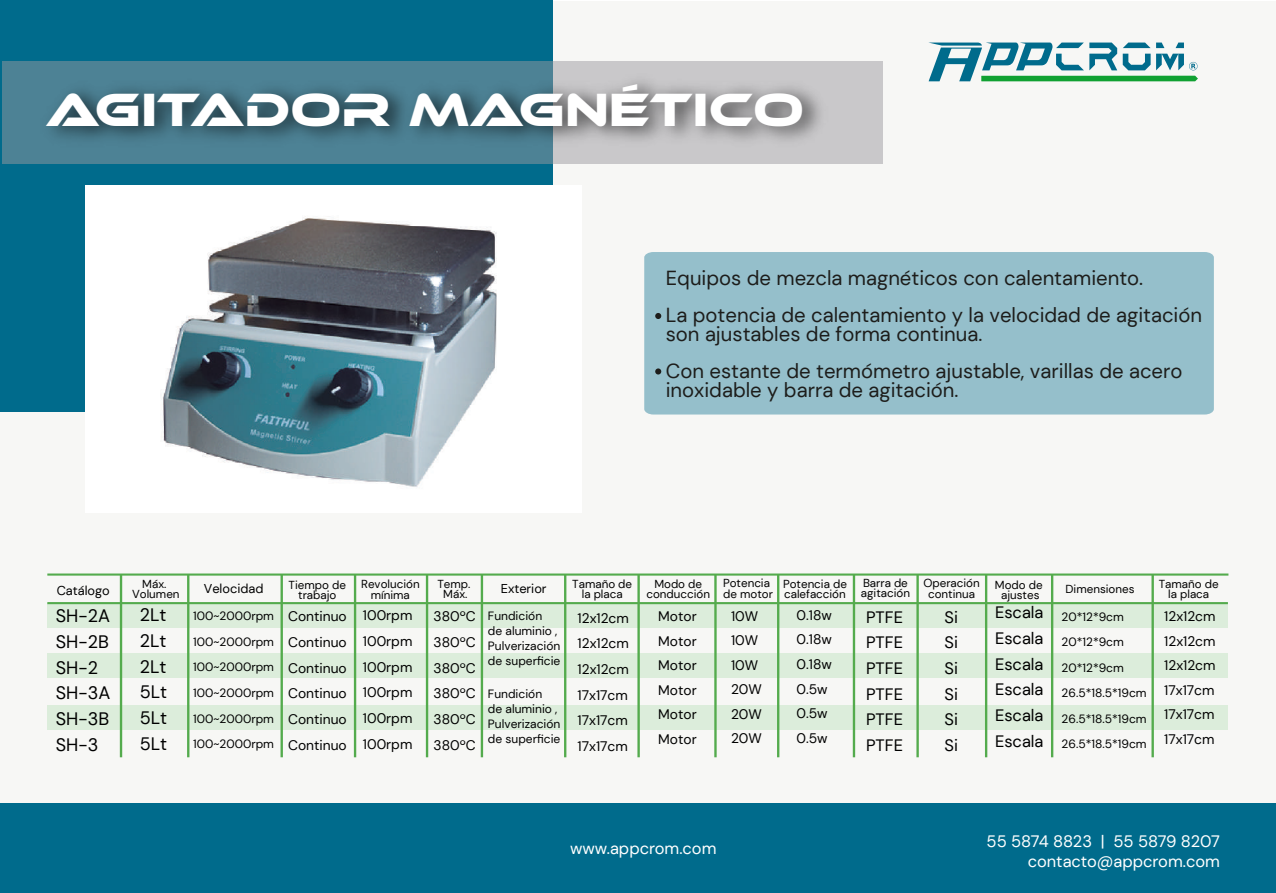
<style>
.page{position:relative;width:1276px;height:893px;background:#fff}
.page>*{position:absolute;margin:0;border:0;box-sizing:border-box;transform-origin:0 0}
.t1{font:48px "Ethnocentric Rg";color:#fff}
.t2{font:20.25px/37.2px "DM Sans";color:#1d1d1b}
.t3{font:18px/25.7px "DM Sans";color:#000}
.t4{font:16.5px/25.7px "DM Sans";color:#000;text-align:justify}
.t5{font:16.5px/19.8px "DM Sans";color:#fff;text-align:right}
.t6{font:13.8px/25.7px "DM Sans";color:#000;text-align:justify}
.t7{font:12.9px "DM Sans";color:#000}
.t8{font:12px/15px "DM Sans";color:#000}
.t9{font:11.55px/10.5px "DM Sans";color:#000;text-align:center}
</style>
<div class="page">
<div style="left:0;top:1px;width:1276px;height:892px;background:#f7f7f5"></div>
<div style="left:47px;top:705px;width:1180px;height:25px;background:#dceddb"></div>
<div style="left:47px;top:653px;width:1180px;height:25px;background:#dceddb"></div>
<div style="left:644px;top:252px;width:570px;height:163px;background:#95bfcb"></div>
<div style="left:0;top:0;width:552px;height:412px;background:#006b8c"></div>
<div style="left:0;top:803px;width:1276px;height:90px;background:#006b8c"></div>
<svg style="left:928px;top:43px;width:270px;height:38px"></svg>
<div style="left:85px;top:185px;width:497px;height:328px;background:#fff"></div>
<div style="left:47px;top:603px;width:1181px;height:25px;background:#dceddb"></div>
<hr style="left:47px;top:602px;width:1181px;height:2px;background:#54ab4d">
<hr style="left:47px;top:573px;width:1181px;height:3px;background:#54ab4d">
<svg style="left:3px;top:61px;width:879px;height:102px;background:#8ea7b1"></svg>
<img style="left:31px;top:66px;width:804px;height:119px">
<hr style="left:120px;top:575px;width:2px;height:182px;background:#54ab4d">
<hr style="left:187px;top:575px;width:2px;height:182px;background:#54ab4d">
<hr style="left:354px;top:575px;width:2px;height:182px;background:#54ab4d">
<hr style="left:426px;top:575px;width:2px;height:182px;background:#54ab4d">
<hr style="left:280px;top:575px;width:3px;height:182px;background:#54ab4d">
<hr style="left:564px;top:575px;width:2px;height:182px;background:#54ab4d">
<hr style="left:637px;top:575px;width:3px;height:182px;background:#54ab4d">
<hr style="left:714px;top:575px;width:2px;height:182px;background:#54ab4d">
<hr style="left:777px;top:575px;width:2px;height:182px;background:#54ab4d">
<hr style="left:853px;top:575px;width:2px;height:182px;background:#54ab4d">
<hr style="left:916px;top:575px;width:3px;height:182px;background:#54ab4d">
<hr style="left:985px;top:575px;width:2px;height:182px;background:#54ab4d">
<hr style="left:481px;top:575px;width:2px;height:182px;background:#54ab4d">
<hr style="left:1051px;top:575px;width:2px;height:182px;background:#54ab4d">
<img style="left:161px;top:216px;width:336px;height:271px">
<svg style="left:655px;top:313px;width:6px;height:6px"></svg>
<svg style="left:655px;top:368px;width:6px;height:6px"></svg>
<hr style="left:1151px;top:575px;width:3px;height:182px;background:#54ab4d">
<h1 class="t1" style="left:45px;top:80px;width:760px">AGITADOR MAGNÉTICO</h1>
<h2 class="t2" style="left:666px;top:259px;width:538px">Equipos de mezcla magnéticos con calentamiento.<br>La potencia de calentamiento y la velocidad de agitación</h2>
<h2 class="t2" style="left:666px;top:315px;width:518px">son ajustables de forma continua.<br>Con estante de termómetro ajustable, varillas de acero</h2>
<h2 class="t2" style="left:666px;top:371px;width:294px">inoxidable y barra de agitación.</h2>
<p class="t9" style="left:132px;top:578px;width:49px">Máx.<br>Volumen</p>
<p class="t9" style="left:361px;top:579px;width:60px">Revolución mínima</p>
<p class="t9" style="left:437px;top:578px;width:35px">Temp.<br>Máx.</p>
<p class="t9" style="left:289px;top:579px;width:59px">Tiempo de trabajo</p>
<p class="t6" style="left:288px;top:604px;width:60px">Continuo Continuo Continuo Continuo Continuo Continuo</p>
<p class="t7" style="left:204px;top:580px;width:61px">Velocidad</p>
<p class="t7" style="left:57px;top:582px;width:55px">Catálogo</p>
<h3 class="t3" style="left:140px;top:602px;width:29px;text-align:justify">2Lt 2Lt 2Lt 5Lt 5Lt 5Lt</h3>
<h3 class="t3" style="left:56px;top:603px;width:56px">SH-2A<br>SH-2B<br>SH-2<br>SH-3A<br>SH-3B<br>SH-3</h3>
<p class="t8" style="left:193px;top:603px;width:82px;line-height:25.7px;text-align:justify">100~2000rpm 100~2000rpm 100~2000rpm 100~2000rpm 100~2000rpm 100~2000rpm</p>
<p class="t6" style="left:433px;top:604px;width:44px">380ºC 380ºC 380ºC 380ºC 380ºC 380ºC</p>
<p class="t6" style="left:363px;top:603px;width:51px">100rpm 100rpm 100rpm 100rpm 100rpm 100rpm</p>
<p class="t7" style="left:501px;top:580px;width:47px">Exterior</p>
<p class="t8" style="left:488px;top:608px;width:74px">Fundición<br>de aluminio ,<br>Pulverización de superficie</p>
<p class="t8" style="left:488px;top:686px;width:74px">Fundición<br>de aluminio ,<br>Pulverización de superficie</p>
<p class="t9" style="left:572px;top:578px;width:61px">Tamaño de la placa</p>
<p class="t6" style="left:577px;top:605px;width:53px">12x12cm 12x12cm 12x12cm 17x17cm 17x17cm 17x17cm</p>
<p class="t9" style="left:646px;top:578px;width:65px">Modo de conducción</p>
<p class="t6" style="left:658px;top:604px;width:40px;line-height:24.6px">Motor Motor Motor Motor Motor Motor</p>
<p class="t9" style="left:723px;top:578px;width:51px;text-align:left">Potencia de motor</p>
<p class="t6" style="left:731px;top:603px;width:32px;line-height:24.6px;text-align:left">10W<br>10W<br>10W<br>20W<br>20W<br>20W</p>
<p class="t9" style="left:783px;top:578px;width:65px;text-align:left">Potencia de calefacción</p>
<p class="t6" style="left:796px;top:603px;width:37px;line-height:24.6px;text-align:left">0.18w<br>0.18w<br>0.18w<br>0.5w<br>0.5w<br>0.5w</p>
<p class="t9" style="left:861px;top:578px;width:51px;text-align:left">Barra de agitación</p>
<p class="t4" style="left:866px;top:604px;width:38px">PTFE PTFE PTFE PTFE PTFE PTFE</p>
<p class="t9" style="left:923px;top:578px;width:58px">Operación continua</p>
<p class="t4" style="left:944px;top:604px;width:15px">Si Si Si Si Si Si</p>
<p class="t9" style="left:995px;top:579px;width:49px">Modo de ajustes</p>
<p class="t4" style="left:995px;top:600px;width:50px">Escala Escala Escala Escala Escala Escala</p>
<p class="t9" style="left:1065px;top:584px;width:70px">Dimensiones</p>
<p class="t8" style="left:1061px;top:604px;width:86px;line-height:25.5px">20*12*9cm<br>20*12*9cm<br>20*12*9cm<br>26.5*18.5*19cm<br>26.5*18.5*19cm<br>26.5*18.5*19cm</p>
<p class="t9" style="left:1158px;top:578px;width:61px">Tamaño de la placa</p>
<p class="t6" style="left:1164px;top:604px;width:53px;line-height:24.6px">12x12cm 12x12cm 12x12cm 17x17cm 17x17cm 17x17cm</p>
<p class="t5" style="left:570px;top:839px;width:148px">www.appcrom.com</p>
<p class="t5" style="left:986px;top:831px;width:235px">55 5874 8823 | 55 5879 8207 contacto@appcrom.com</p>
</div>
